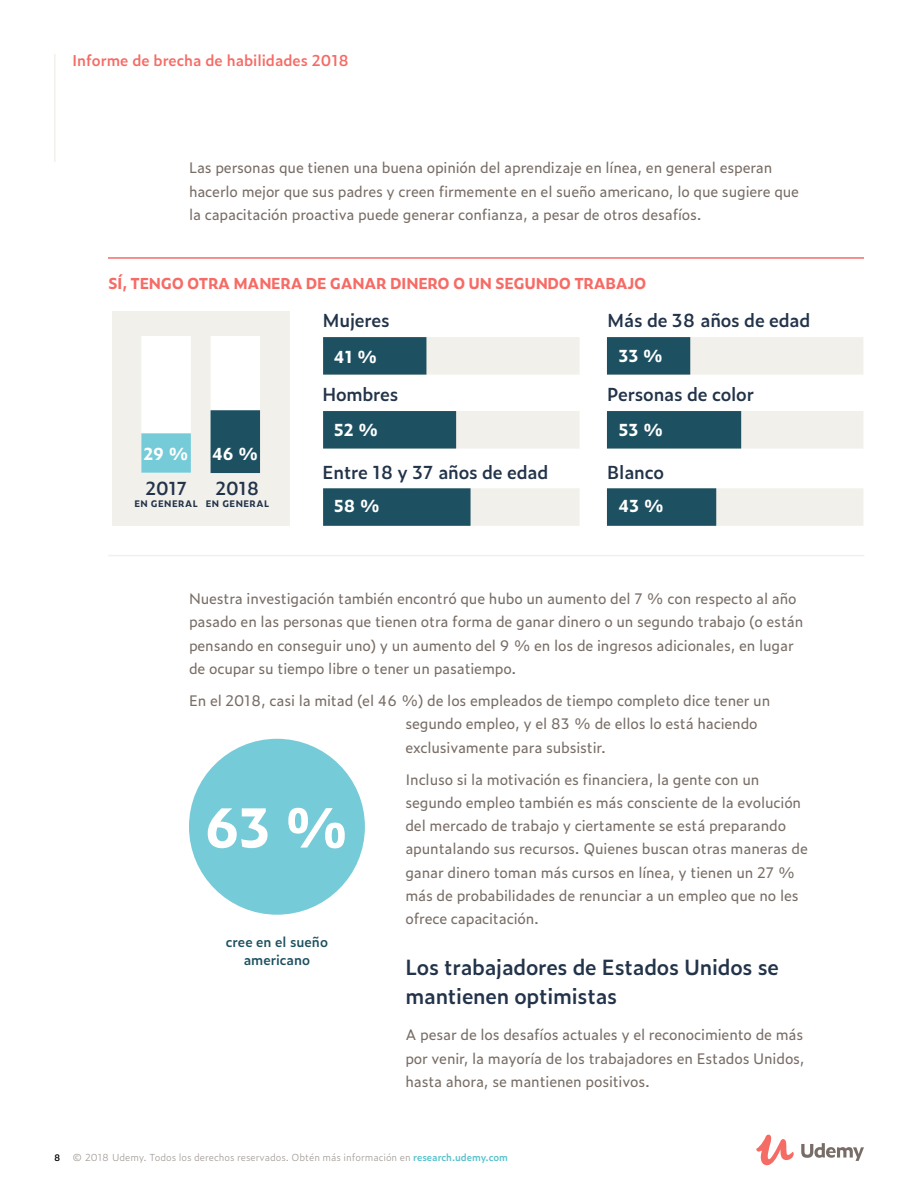
<style>
.page{position:relative;width:918px;height:1188px;background:#fff}
.page>*{position:absolute;margin:0;border:0;box-sizing:border-box;transform-origin:0 0}
.t1{font:700 53.25px "Zeitung Pro";color:#fff}
.t2{font:600 21px/28.5px "Zeitung Pro";letter-spacing:-.01em;color:#22334a}
.t3{font:600 18px "Zeitung Pro";letter-spacing:-.01em;color:#22334a}
.t4{font:700 16.5px "Zeitung Pro";letter-spacing:-.01em;color:#fff}
.t5{font:700 15px "Zeitung Pro";color:#f66b65}
.t6{font:600 15px "Zeitung Pro";color:#f66b65}
.t7{font:14.7px/23.2px "Zeitung Pro";letter-spacing:-.01em;color:#786d66}
.t8{font:600 13.5px/18px "Zeitung Pro";color:#1d5161;text-align:center}
.t9{font:300 9.75px "Zeitung Pro";letter-spacing:-.005em;color:#a49d99}
.t10{font:700 9px "Zeitung Pro";letter-spacing:.05em;color:#22334a}
.s1{font-weight:600;font-size:9px;color:#000}
.s2{font-weight:600;color:#56c1cc}
</style>
<div class="page">
<svg style="left:801px;top:1143px;width:63px;height:18px"></svg>
<svg style="left:756px;top:1135px;width:38px;height:30px"></svg>
<hr style="left:54px;top:54px;width:2px;height:108px;background:#f1f0eb">
<div style="left:112px;top:312px;width:177px;height:214px;background:#f1f0eb"></div>
<div style="left:323px;top:337px;width:257px;height:38px;background:#f1f0eb"></div>
<div style="left:323px;top:411px;width:257px;height:38px;background:#f1f0eb"></div>
<div style="left:323px;top:337px;width:103px;height:38px;background:#1d5161"></div>
<div style="left:323px;top:411px;width:133px;height:38px;background:#1d5161"></div>
<div style="left:323px;top:488px;width:257px;height:38px;background:#f1f0eb"></div>
<div style="left:323px;top:488px;width:148px;height:38px;background:#1d5161"></div>
<hr style="left:108px;top:257px;width:756px;height:2px;background:#f66b65">
<hr style="left:108px;top:555px;width:756px;height:1px;background:#f1f0eb">
<div style="left:607px;top:337px;width:256px;height:38px;background:#f1f0eb"></div>
<div style="left:607px;top:337px;width:83px;height:38px;background:#1d5161"></div>
<div style="left:607px;top:411px;width:256px;height:38px;background:#f1f0eb"></div>
<div style="left:607px;top:488px;width:256px;height:38px;background:#f1f0eb"></div>
<div style="left:607px;top:411px;width:134px;height:38px;background:#1d5161"></div>
<div style="left:607px;top:488px;width:109px;height:38px;background:#1d5161"></div>
<div style="left:189px;top:739px;width:176px;height:176px;background:#75cbd8;border-radius:50%"></div>
<div style="left:141px;top:336px;width:50px;height:137px;background:#fff"></div>
<div style="left:141px;top:433px;width:50px;height:40px;background:#75cbd8"></div>
<div style="left:211px;top:336px;width:49px;height:137px;background:#fff"></div>
<div style="left:211px;top:410px;width:49px;height:63px;background:#1d5161"></div>
<p class="t6" style="left:72px;top:49px;width:278px">Informe de brecha de habilidades 2018</p>
<p class="t7" style="left:189px;top:156px;width:612px">Las personas que tienen una buena opinión del aprendizaje en línea, en general esperan hacerlo mejor que sus padres y creen firmemente en el sueño americano, lo que sugiere que la capacitación proactiva puede generar confianza, a pesar de otros desafíos.</p>
<p class="t5" style="left:108px;top:272px;width:34px">SÍ, TENGO</p>
<p class="t5" style="left:187px;top:272px;width:12px">OTRA</p>
<p class="t5" style="left:234px;top:272px;width:13px">MANERA</p>
<p class="t5" style="left:306px;top:272px;width:37px">DE GANAR</p>
<p class="t5" style="left:390px;top:272px;width:11px">DINERO</p>
<p class="t5" style="left:453px;top:272px;width:64px">O UN SEGUNDO</p>
<p class="t5" style="left:574px;top:272px;width:12px">TRABAJO</p>
<p class="t3" style="left:322px;top:307px;width:69px">Mujeres</p>
<p class="t3" style="left:607px;top:307px;width:205px">Más de 38 años de edad</p>
<p class="t4" style="left:143px;top:441px;width:47px">29 %</p>
<p class="t4" style="left:212px;top:441px;width:48px">46 %</p>
<p class="t3" style="left:145px;top:475px;width:43px">2017</p>
<p class="t10" style="left:134px;top:497px;width:65px">EN GENERAL</p>
<p class="t3" style="left:216px;top:475px;width:45px">2018</p>
<p class="t10" style="left:206px;top:497px;width:65px">EN GENERAL</p>
<p class="t4" style="left:334px;top:344px;width:45px">41 %</p>
<p class="t3" style="left:322px;top:381px;width:77px">Hombres</p>
<p class="t4" style="left:334px;top:417px;width:46px">52 %</p>
<p class="t3" style="left:322px;top:458px;width:227px">Entre 18 y 37 años de edad</p>
<p class="t4" style="left:334px;top:493px;width:48px">58 %</p>
<p class="t4" style="left:619px;top:344px;width:46px">33 %</p>
<p class="t3" style="left:607px;top:381px;width:148px">Personas de color</p>
<p class="t4" style="left:619px;top:417px;width:46px">53 %</p>
<p class="t3" style="left:607px;top:458px;width:58px">Blanco</p>
<p class="t4" style="left:619px;top:493px;width:47px">43 %</p>
<p class="t7" style="left:189px;top:587px;width:616px">Nuestra investigación también encontró que hubo un aumento del 7 % con respecto al año pasado en las personas que tienen otra forma de ganar dinero o un segundo trabajo (o están pensando en conseguir uno) y un aumento del 9 % en los de ingresos adicionales, en lugar de ocupar su tiempo libre o tener un pasatiempo.</p>
<p class="t7" style="left:405px;top:688px;width:366px;text-indent:-216px">En el 2018, casi la mitad (el 46 %) de los empleados de tiempo completo dice tener un segundo empleo, y el 83 % de ellos lo está haciendo exclusivamente para subsistir.</p>
<p class="t7" style="left:405px;top:767px;width:404px">Incluso si la motivación es financiera, la gente con un segundo empleo también es más consciente de la evolución del mercado de trabajo y ciertamente se está preparando apuntalando sus recursos. Quienes buscan otras maneras de ganar dinero toman más cursos en línea, y tienen un 27 % más de probabilidades de renunciar a un empleo que no les ofrece capacitación.</p>
<h2 class="t2" style="left:405px;top:952px;width:375px">Los trabajadores de Estados Unidos se mantienen optimistas</h2>
<p class="t7" style="left:405px;top:1023px;width:401px;text-align:justify">A pesar de los desafíos actuales y el reconocimiento de más por venir, la mayoría de los trabajadores en Estados Unidos, hasta ahora, se mantienen positivos.</p>
<h1 class="t1" style="left:205px;top:786px;width:146px">63 %</h1>
<p class="t8" style="left:226px;top:933px;width:104px">cree en el sueño americano</p>
<p class="t9" style="left:54px;top:1150px;width:456px"><span class="s1">8</span> © 2018 Udemy. Todos los derechos reservados. Obtén más información en <span class="s2">research.udemy.com</span></p>
</div>
